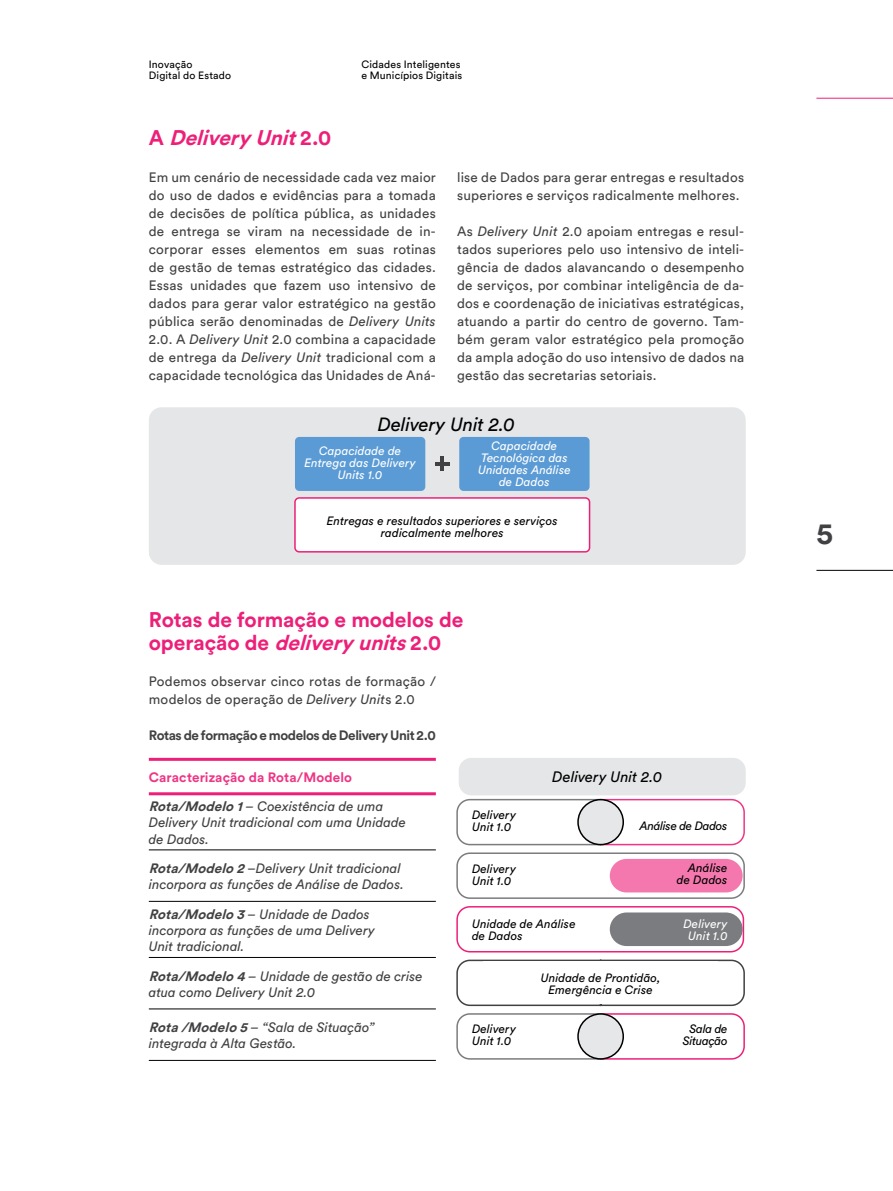
<style>
.page{position:relative;width:893px;height:1191px;background:#fff}
.page>*{position:absolute;margin:0;border:0;box-sizing:border-box;transform-origin:0 0}
.t1{font:700 30px "Circular Std";color:#414042}
.t2{font:700 21px/22.5px "Circular Std";letter-spacing:-.005em;color:#ed1f78}
.t3{font:italic 700 21px "Circular Std";color:#ed1f78}
.t4{font:italic 19.05px "Circular Std";letter-spacing:-.015em;color:#000}
.t5{font:italic 15px "Circular Std";letter-spacing:-.005em;color:#000}
.t6{font:13.5px/18px "Circular Std";letter-spacing:.015em;color:#414042;text-align:justify}
.t7{font:italic 13.5px/16.2px "Circular Std";color:#414042}
.t8{font:700 13.5px/29.1px "Circular Std";letter-spacing:.005em;color:#ef3585}
.t9{font:700 13.5px "Circular Std";letter-spacing:-.035em;color:#414042}
.t10{font:italic 12px/12px "Circular Std";letter-spacing:.005em;color:#000}
.t11{font:italic 12px/12px "Circular Std";letter-spacing:.005em;color:#fff;text-align:center}
.t12{font:italic 12px/12px "Circular Std";letter-spacing:-.025em;color:#000;text-align:center}
.t13{font:10.5px/10.5px "Circular Std";letter-spacing:.015em;color:#000}
.s1{font-style:normal}
.s2{font-style:italic}
.s3{font-style:italic;color:#414042}
.s4{font-weight:400;font-style:italic;color:#414042}
.s5{font-weight:700}
</style>
<div class="page">
<hr style="left:816px;top:570px;width:77px;height:1px;background:#000">
<hr style="left:816px;top:98px;width:77px;height:1px;background:#ed1f78">
<div style="left:149px;top:407px;width:597px;height:158px;background:#e5e6e7;border-radius:13px"></div>
<div style="left:295px;top:498px;width:295px;height:54px;background:#fff;border-radius:4px"></div>
<div style="left:294px;top:497px;width:296px;height:55px;border:2px solid #ed1f78;border-radius:4px"></div>
<div style="left:295px;top:437px;width:130px;height:54px;background:#5b9bd5;border-radius:4px"></div>
<div style="left:459px;top:437px;width:131px;height:54px;background:#5b9bd5;border-radius:4px"></div>
<hr style="left:440px;top:456px;width:4px;height:15px;background:#414042">
<hr style="left:435px;top:462px;width:15px;height:4px;background:#414042">
<hr style="left:149px;top:849px;width:287px;height:1px;background:#000">
<hr style="left:149px;top:901px;width:287px;height:1px;background:#000">
<hr style="left:149px;top:957px;width:287px;height:1px;background:#000">
<hr style="left:149px;top:1008px;width:287px;height:1px;background:#000">
<hr style="left:149px;top:1060px;width:287px;height:1px;background:#000">
<hr style="left:149px;top:758px;width:287px;height:3px;background:#ed1f78">
<hr style="left:149px;top:792px;width:287px;height:3px;background:#ed1f78">
<div style="left:459px;top:758px;width:287px;height:37px;background:#e5e6e7;border-radius:13px"></div>
<svg style="left:456px;top:959px;width:289px;height:47px"></svg>
<div style="left:483px;top:961px;width:235px;height:43px;background:#fff"></div>
<svg style="left:456px;top:906px;width:289px;height:47px"></svg>
<div style="left:610px;top:912px;width:133px;height:34px;background:#7b7c7f;border-radius:17px"></div>
<svg style="left:456px;top:798px;width:289px;height:101px"></svg>
<div style="left:578px;top:799px;width:45px;height:45px;background:#e6e7e8;border-radius:50%"></div>
<div style="left:577px;top:799px;width:47px;height:46px;border:2px solid #000;border-radius:50%"></div>
<svg style="left:456px;top:1013px;width:289px;height:47px"></svg>
<div style="left:578px;top:1014px;width:45px;height:45px;background:#e6e7e8;border-radius:50%"></div>
<div style="left:577px;top:1013px;width:47px;height:46px;border:2px solid #000;border-radius:50%"></div>
<p class="t13" style="left:149px;top:59px;width:84px">Inovação<br>Digital do Estado</p>
<p class="t13" style="left:361px;top:59px;width:102px">Cidades Inteligentes e Municípios Digitais</p>
<h2 class="t3" style="left:149px;top:124px;width:184px"><span class="s1">A</span> DeliveryUnit<span class="s1">2 . 0</span></h2>
<p class="t6" style="left:149px;top:168px;width:289px">Em um cenário de necessidade cada vez maior do uso de dados e evidências para a tomada de decisões de política pública, as unidades de entrega se viram na necessidade de in&shy;corporar esses elementos em suas rotinas de gestão de temas estratégico das cidades.<br>Essas unidades que fazem uso intensivo de dados para gerar valor estratégico na gestão pública serão denominadas de <span class="s2">Delivery Units </span>2.0. A <span class="s2">Delivery Unit</span> 2.0 combina a capacidade de entrega da <span class="s2">Delivery Unit</span> tradicional com a capacidade tecnológica das Unidades de Aná-</p>
<p class="t6" style="left:457px;top:168px;width:289px">lise de Dados para gerar entregas e resultados superiores e serviços radicalmente melhores.</p>
<p class="t6" style="left:457px;top:222px;width:289px">As <span class="s2">Delivery Unit</span> 2.0 apoiam entregas e resul&shy;tados superiores pelo uso intensivo de inteli&shy;gência de dados alavancando o desempenho de serviços, por combinar inteligência de da&shy;dos e coordenação de iniciativas estratégicas, atuando a partir do centro de governo. Tam&shy;bém geram valor estratégico pela promoção da ampla adoção do uso intensivo de dados na gestão das secretarias setoriais.</p>
<h3 class="t4" style="left:378px;top:412px;width:139px">Delivery Unit 2.0</h3>
<p class="t11" style="left:304px;top:445px;width:113px">Capacidade de<br>Entrega das Delivery<br>Units 1.0</p>
<p class="t11" style="left:478px;top:440px;width:94px">Capacidade<br>Tecnológica das<br>Unidades Análise de Dados</p>
<p class="t10" style="left:327px;top:515px;width:233px;text-align:center">Entregas e resultados superiores e serviços radicalmente melhores</p>
<h2 class="t2" style="left:149px;top:608px;width:316px">Rotas de formação e modelos de o p e r a ç ã o d e <span class="s2">deliveryunits</span>2 . 0</h2>
<p class="t6" style="left:149px;top:672px;width:289px">Podemos observar cinco rotas de formação / modelos de operação de <span class="s2">Delivery Unit</span>s 2.0</p>
<p class="t9" style="left:149px;top:726px;width:289px">Rotas de formação e modelos de Delivery Unit 2.0</p>
<p class="t8" style="left:149px;top:762px;width:236px">Caracterização da Rota/Modelo<br><span class="s3">Rota/Modelo1</span><span class="s4">– Coexistência de uma</span></p>
<p class="t7" style="left:149px;top:814px;width:259px">Delivery Unit tradicional com uma Unidade de Dados.</p>
<p class="t7" style="left:149px;top:860px;width:257px"><span class="s5">Rota/Modelo2</span>–Delivery Unit tradicional incorpora as funções de Análise de Dados.</p>
<p class="t7" style="left:149px;top:905px;width:228px"><span class="s5">Rota/Modelo3</span>– Unidade de Dados incorpora as funções de uma Delivery<br>Unit tradicional.</p>
<p class="t7" style="left:149px;top:967px;width:275px"><span class="s5">Rota/Modelo4</span>– Unidade de gestão de crise atua como Delivery Unit 2.0</p>
<p class="t7" style="left:149px;top:1019px;width:227px"><span class="s5">Rota/Modelo5</span>– “Sala de Situação” integrada à Alta Gestão.</p>
<p class="t5" style="left:552px;top:768px;width:111px">Delivery Unit 2.0</p>
<p class="t10" style="left:472px;top:809px;width:46px">Delivery<br>Unit 1.0</p>
<p class="t12" style="left:640px;top:820px;width:89px">Análise de Dados</p>
<p class="t10" style="left:472px;top:862px;width:46px">Delivery<br>Unit 1.0</p>
<p class="t10" style="left:677px;top:861px;width:52px;text-align:right">Análise de Dados</p>
<p class="t10" style="left:472px;top:917px;width:105px">Unidade de Análise de Dados</p>
<p class="t11" style="left:683px;top:917px;width:46px">Delivery<br>Unit 1.0</p>
<p class="t10" style="left:541px;top:971px;width:121px;text-align:center">Unidade de Prontidão,<br>Emergência e Crise</p>
<p class="t10" style="left:472px;top:1022px;width:46px">Delivery<br>Unit 1.0</p>
<p class="t12" style="left:683px;top:1022px;width:46px">Sala de<br>Situação</p>
<h1 class="t1" style="left:816px;top:514px;width:18px">5</h1>
</div>
